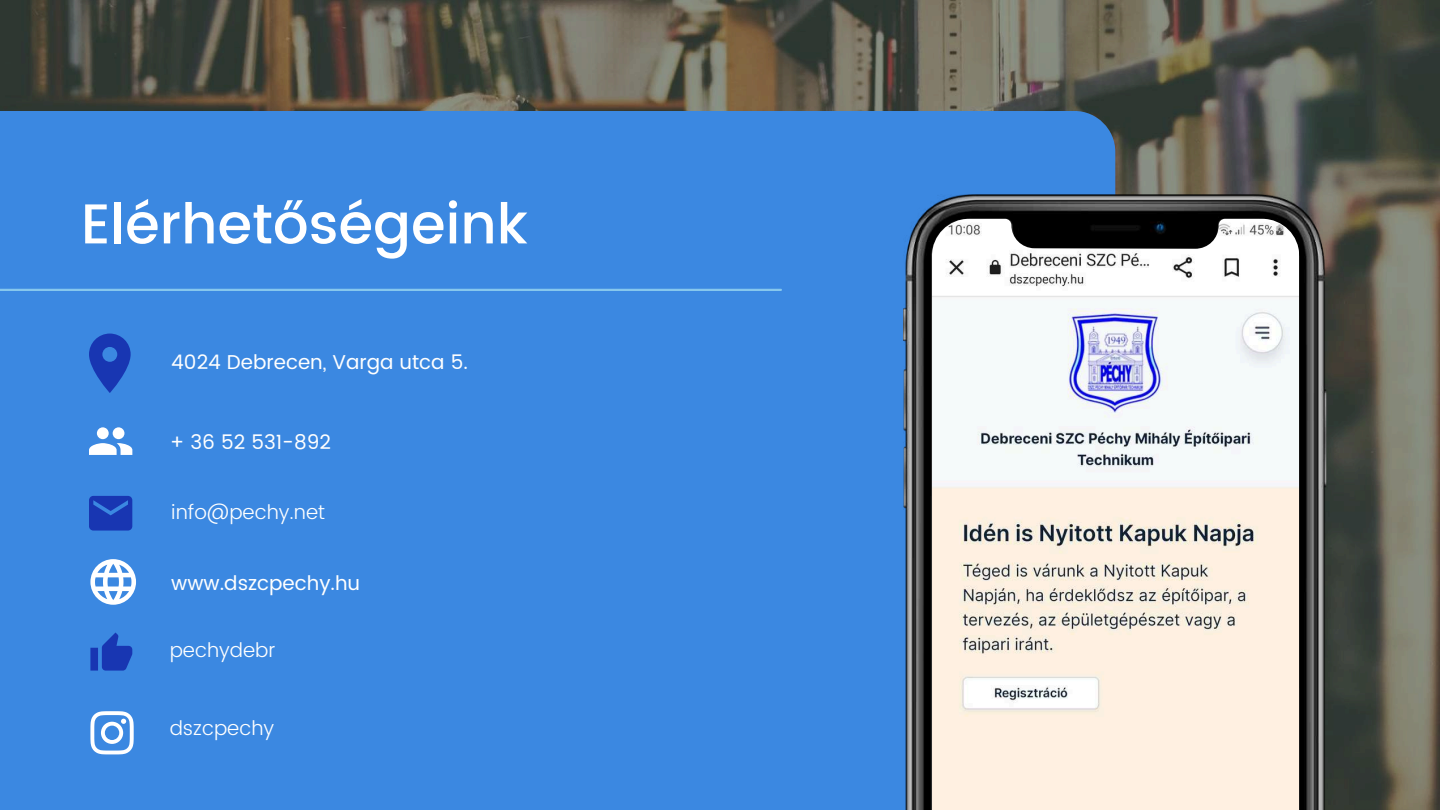
<style>
.page{position:relative;width:1440px;height:810px;background:#fff}
.page>*{position:absolute;margin:0;border:0;box-sizing:border-box;transform-origin:0 0}
.t1{font:500 56px "Poppins";color:#fff}
.t2{font:20px "Poppins";color:#fff}
.t3{font:300 20px "Poppins";color:#fff}
</style>
<div class="page">
<img style="left:0;top:0;width:1440px;height:810px">
<div style="left:0;top:111px;width:1115px;height:699px;background:#3b88e1"></div>
<img style="left:903px;top:194px;width:424px;height:616px">
<img style="left:932px;top:219px;width:367px;height:591px">
<hr style="left:0;top:289px;width:781px;height:2px;background:#86c7ed">
<svg style="left:89px;top:427px;width:43px;height:28px"></svg>
<svg style="left:90px;top:559px;width:46px;height:46px"></svg>
<svg style="left:89px;top:496px;width:43px;height:34px"></svg>
<svg style="left:89px;top:334px;width:42px;height:59px;background:#2556c4"></svg>
<svg style="left:90px;top:633px;width:42px;height:38px;background:#2555c4"></svg>
<svg style="left:90px;top:711px;width:44px;height:43px"></svg>
<h1 class="t1" style="left:81px;top:182px;width:448px">Elérhetőségeink</h1>
<p class="t2" style="left:171px;top:347px;width:298px">4024 Debrecen, Varga utca 5.</p>
<p class="t2" style="left:170px;top:427px;width:163px">+ 36 52 531-892</p>
<p class="t3" style="left:171px;top:498px;width:155px">info@pechy.net</p>
<p class="t2" style="left:171px;top:568px;width:190px">www.dszcpechy.hu</p>
<p class="t3" style="left:170px;top:636px;width:107px">pechydebr</p>
<p class="t3" style="left:170px;top:713px;width:106px">dszcpechy</p>
</div>
